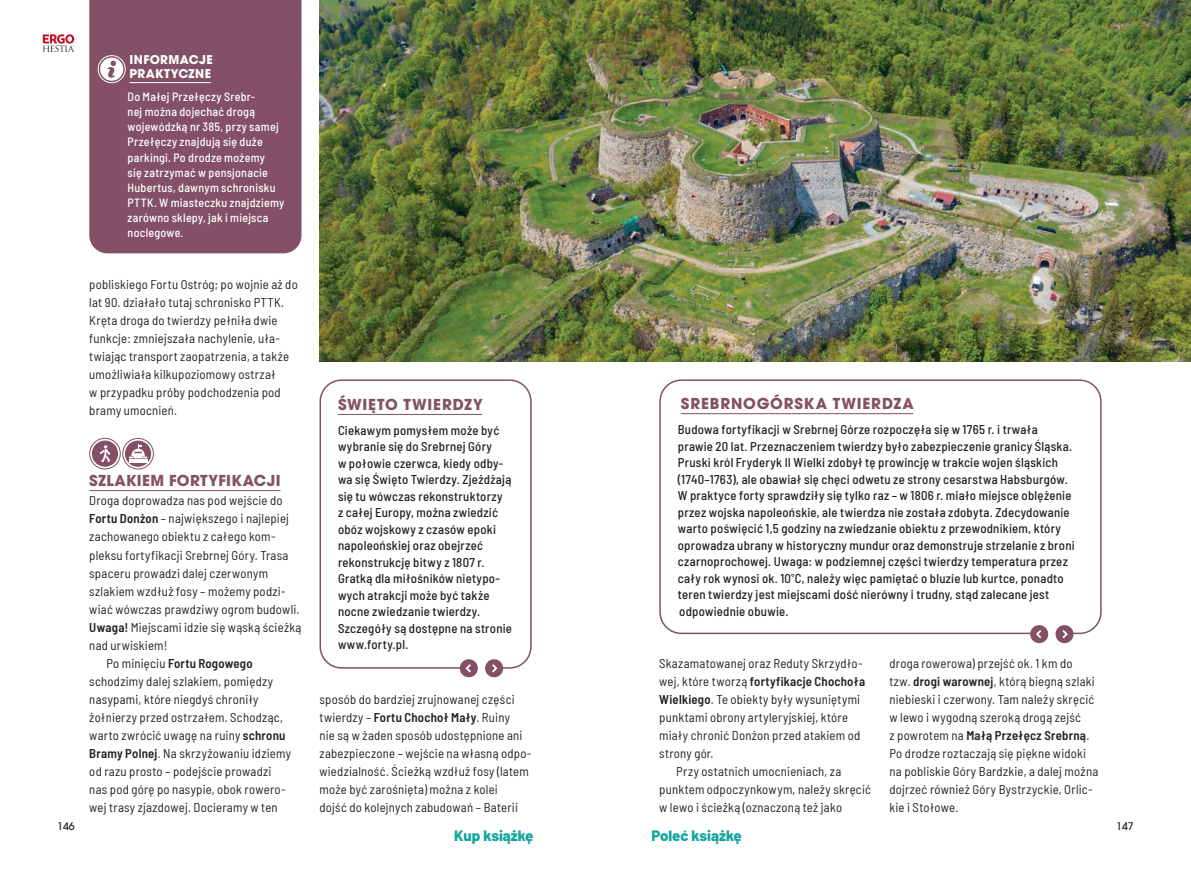
<style>
.page{position:relative;width:1191px;height:872px;background:#fff}
.page>*{position:absolute;margin:0;border:0;box-sizing:border-box;transform-origin:0 0}
.t1{font:700 15px "ITC Avant Garde Pro";letter-spacing:.045em;color:#835065}
.t2{font:800 15px "Barlow";color:#13a69e}
.t3{font:700 15px "ITC Avant Garde Pro";letter-spacing:.025em;color:#835065}
.t4{font:semi-condensed 12.75px/18px "Barlow";letter-spacing:.02em;color:#231f20}
.t5{font:500 semi-condensed 12.75px/16.5px "Barlow";letter-spacing:.02em;color:#231f20}
.t6{font:600 semi-condensed 12.75px "Barlow";letter-spacing:.015em;color:#231f20}
.t7{font:500 semi-condensed 12px/15px "Barlow";letter-spacing:.02em;color:#fff}
.t8{font:700 12px/13.5px "ITC Avant Garde Pro";letter-spacing:.035em;color:#fff}
.t9{font:500 10.5px "ITC Avant Garde Pro";color:#231f20}
.s1{font-weight:600}
.s2{font-weight:400}
</style>
<div class="page">
<svg style="left:43px;top:34px;width:31px;height:18px"></svg>
<hr style="left:89px;top:490px;width:191px;height:1px;background:#835065">
<div style="left:92px;top:440px;width:26px;height:27px;background:#835065;border-radius:50%"></div>
<div style="left:89px;top:438px;width:32px;height:31px;border:1px solid #835065;border-radius:50%"></div>
<svg style="left:100px;top:445px;width:10px;height:17px"></svg>
<svg style="left:125px;top:440px;width:26px;height:27px"></svg>
<div style="left:122px;top:438px;width:32px;height:31px;border:1px solid #835065;border-radius:50%"></div>
<svg style="left:129px;top:445px;width:18px;height:17px"></svg>
<hr style="left:681px;top:413px;width:232px;height:1px;background:#835065">
<div style="left:659px;top:379px;width:442px;height:255px;border:2px solid #835065;border-radius:21px"></div>
<div style="left:1031px;top:631px;width:39px;height:10px;background:#fff"></div>
<svg style="left:1055px;top:625px;width:18px;height:18px"></svg>
<svg style="left:1030px;top:625px;width:18px;height:18px"></svg>
<hr style="left:338px;top:414px;width:144px;height:1px;background:#835065">
<div style="left:319px;top:379px;width:212px;height:289px;border:2px solid #835065;border-radius:21px"></div>
<div style="left:461px;top:665px;width:39px;height:10px;background:#fff"></div>
<svg style="left:485px;top:659px;width:18px;height:18px"></svg>
<svg style="left:460px;top:659px;width:18px;height:18px"></svg>
<div style="left:89px;top:0;width:212px;height:253px;background:#835065"></div>
<hr style="left:129px;top:82px;width:82px;height:1px;background:#fff">
<div style="left:100px;top:58px;width:23px;height:23px;background:#fff;border-radius:50%"></div>
<div style="left:98px;top:55px;width:28px;height:28px;border:1px solid #fff;border-radius:50%"></div>
<svg style="left:107px;top:61px;width:9px;height:17px"></svg>
<img style="left:319px;top:0;width:872px;height:361px">
<p class="t8" style="left:129px;top:53px;width:85px">INFORMACJE<br>PRAKTYCZNE</p>
<p class="t7" style="left:128px;top:89px;width:158px">Do Małej Przełęczy Srebr-<br>nej można dojechać drogą wojewódzką nr 385, przy samej<br>Przełęczy znajdują się duże parkingi. Po drodze możemy<br>się zatrzymać w pensjonacie<br>Hubertus, dawnym schronisku<br>PTTK. W miasteczku znajdziemy zarówno sklepy, jak i miejsca noclegowe.</p>
<p class="t4" style="left:89px;top:275px;width:210px">pobliskiego Fortu Ostróg; po wojnie aż do lat 90. działało tutaj schronisko PTTK.<br>Kręta droga do twierdzy pełniła dwie funkcje: zmniejszała nachylenie, uła&shy;twiając transport zaopatrzenia, a także umożliwiała kilkupoziomowy ostrzał<br>w przypadku próby podchodzenia pod bramy umocnień.</p>
<p class="t3" style="left:89px;top:470px;width:193px">SZLAKIEM FORTYFIKACJI</p>
<p class="t4" style="left:89px;top:491px;width:195px">Droga doprowadza nas pod wejście do</p>
<p class="t4" style="left:89px;top:509px;width:201px"><span class="s1">Fortu Donżon</span> – największego i najlepiej</p>
<p class="t4" style="left:89px;top:527px;width:188px">zachowanego obiektu z całego kom-</p>
<p class="t4" style="left:89px;top:545px;width:201px">pleksu fortyfikacji Srebrnej Góry. Trasa</p>
<p class="t4" style="left:89px;top:563px;width:180px">spaceru prowadzi dalej czerwonym</p>
<p class="t4" style="left:89px;top:581px;width:198px">szlakiem wzdłuż fosy – możemy podzi-</p>
<p class="t4" style="left:89px;top:599px;width:212px">wiać wówczas prawdziwy ogrom budowli.</p>
<p class="t4" style="left:89px;top:617px;width:214px"><span class="s1">Uwaga!</span> Miejscami idzie się wąską ścieżką</p>
<p class="t4" style="left:89px;top:635px;width:79px">nad urwiskiem!</p>
<p class="t6" style="left:106px;top:653px;width:148px"><span class="s2">Po minięciu</span> Fortu Rogowego</p>
<p class="t4" style="left:89px;top:671px;width:185px">schodzimy dalej szlakiem, pomiędzy</p>
<p class="t4" style="left:89px;top:689px;width:171px">nasypami, które niegdyś chroniły</p>
<p class="t4" style="left:89px;top:707px;width:195px">żołnierzy przed ostrzałem. Schodząc,</p>
<p class="t4" style="left:89px;top:725px;width:198px">warto zwrócić uwagę na ruiny <span class="s1">schronu</span></p>
<p class="t4" style="left:89px;top:743px;width:203px"><span class="s1">Bramy Polnej</span>. Na skrzyżowaniu idziemy</p>
<p class="t4" style="left:89px;top:761px;width:184px">od razu prosto – podejście prowadzi</p>
<p class="t4" style="left:89px;top:779px;width:198px">nas pod górę po nasypie, obok rowero-</p>
<p class="t4" style="left:89px;top:797px;width:190px">wej trasy zjazdowej. Docieramy w ten</p>
<p class="t1" style="left:338px;top:394px;width:146px">ŚWIĘTO TWIERDZY</p>
<p class="t5" style="left:338px;top:421px;width:175px">Ciekawym pomysłem może być wybranie się do Srebrnej Góry<br>w połowie czerwca, kiedy odby&shy;wa się Święto Twierdzy. Zjeżdżają się tu wówczas rekonstruktorzy<br>z całej Europy, można zwiedzić obóz wojskowy z czasów epoki napoleońskiej oraz obejrzeć rekonstrukcję bitwy z 1807 r.<br>Gratką dla miłośników nietypo&shy;wych atrakcji może być także nocne zwiedzanie twierdzy.<br>Szczegóły są dostępne na stronie www.forty.pl.</p>
<p class="t4" style="left:319px;top:689px;width:213px">sposób do bardziej zrujnowanej części twierdzy – <span class="s1">Fortu Chochoł Mały</span>. Ruiny<br>nie są w żaden sposób udostępnione ani zabezpieczone – wejście na własną odpo&shy;wiedzialność. Ścieżką wzdłuż fosy (latem może być zarośnięta) można z kolei<br>dojść do kolejnych zabudowań – Baterii</p>
<p class="t1" style="left:681px;top:393px;width:234px">SREBRNOGÓRSKA TWIERDZA</p>
<p class="t5" style="left:678px;top:420px;width:398px">Budowa fortyfikacji w Srebrnej Górze rozpoczęła się w 1765 r. i trwała prawie 20 lat. Przeznaczeniem twierdzy było zabezpieczenie granicy Śląska.<br>Pruski król Fryderyk II Wielki zdobył tę prowincję w trakcie wojen śląskich (1740–1763), ale obawiał się chęci odwetu ze strony cesarstwa Habsburgów.<br>W praktyce forty sprawdziły się tylko raz – w 1806 r. miało miejsce oblężenie przez wojska napoleońskie, ale twierdza nie została zdobyta. Zdecydowanie warto poświęcić 1,5 godziny na zwiedzanie obiektu z przewodnikiem, który oprowadza ubrany w historyczny mundur oraz demonstruje strzelanie z broni czarnoprochowej. Uwaga: w podziemnej części twierdzy temperatura przez cały rok wynosi ok. 10˚C, należy więc pamiętać o bluzie lub kurtce, ponadto teren twierdzy jest miejscami dość nierówny i trudny, stąd zalecane jest odpowiednie obuwie.</p>
<p class="t4" style="left:659px;top:653px;width:205px">Skazamatowanej oraz Reduty Skrzydło-</p>
<p class="t6" style="left:659px;top:671px;width:207px"><span class="s2">wej, które tworzą</span> fortyfikacje Chochoła</p>
<p class="t4" style="left:659px;top:689px;width:202px"><span class="s1">Wielkiego</span>. Te obiekty były wysuniętymi</p>
<p class="t4" style="left:659px;top:707px;width:190px">punktami obrony artyleryjskiej, które</p>
<p class="t4" style="left:659px;top:725px;width:202px">miały chronić Donżon przed atakiem od</p>
<p class="t4" style="left:659px;top:743px;width:56px">strony gór.</p>
<p class="t4" style="left:676px;top:761px;width:167px">Przy ostatnich umocnieniach, za</p>
<p class="t4" style="left:659px;top:779px;width:213px">punktem odpoczynkowym, należy skręcić</p>
<p class="t4" style="left:659px;top:797px;width:184px">w lewo i ścieżką (oznaczoną też jako</p>
<p class="t4" style="left:889px;top:653px;width:210px">droga rowerowa) przejść ok. 1 km do<br>tzw. <span class="s1">drogi warownej</span>, którą biegną szlaki niebieski i czerwony. Tam należy skręcić w lewo i wygodną szeroką drogą zejść<br>z powrotem na <span class="s1">Małą Przełęcz Srebrną</span>.<br>Po drodze roztaczają się piękne widoki na pobliskie Góry Bardzkie, a dalej można dojrzeć również Góry Bystrzyckie, Orlic&shy;kie i Stołowe.</p>
<p class="t9" style="left:57px;top:819px;width:19px">146</p>
<p class="t9" style="left:1116px;top:819px;width:19px">147</p>
<p class="t2" style="left:454px;top:824px;width:81px">Kup książkę</p>
<p class="t2" style="left:651px;top:824px;width:91px">Poleć książkę</p>
</div>
